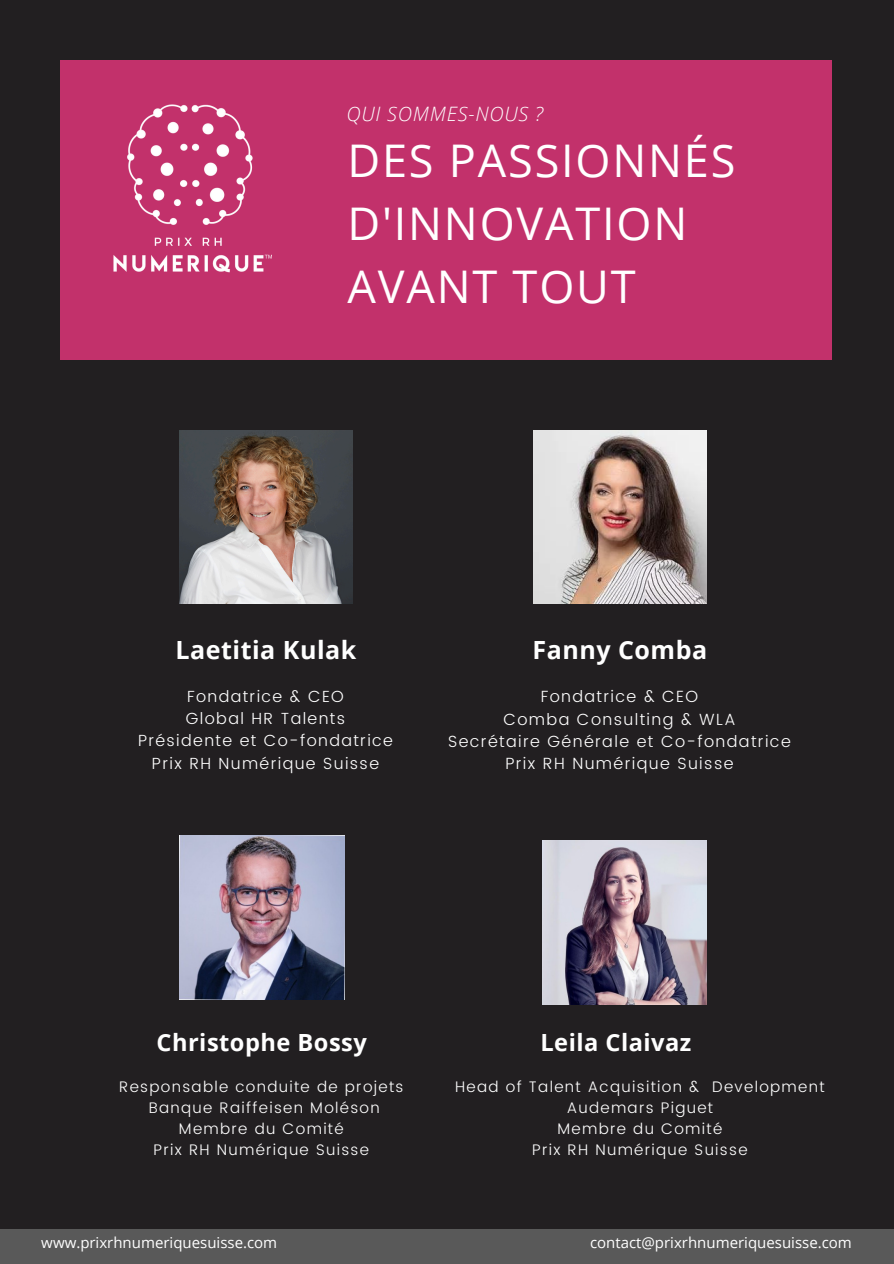
<style>
.page{position:relative;width:894px;height:1264px;background:#fff}
.page>*{position:absolute;margin:0;border:0;box-sizing:border-box;transform-origin:0 0}
.t1{font:45px/63px "Open Sans";letter-spacing:.04em;color:#fff}
.t2{font:700 25.05px "Open Sans";letter-spacing:.02em;color:#fff}
.t3{font:700 23.7px "Open Sans";letter-spacing:.02em;color:#fff}
.t4{font:italic 300 19.8px "Open Sans";letter-spacing:.04em;color:#fff}
.t5{font:300 16.2px "Poppins";letter-spacing:.085em;color:#fff}
.t6{font:300 16.05px "Poppins";letter-spacing:.085em;color:#fff}
.t7{font:300 15.3px "Poppins";letter-spacing:.085em;color:#fff}
.t8{font:15px "Open Sans";color:#fff}
</style>
<div class="page">
<div style="left:0;top:0;width:893px;height:1263px;background:#221f21"></div>
<div style="left:61px;top:61px;width:770px;height:299px;background:#c2316b"></div>
<img style="left:113px;top:104px;width:159px;height:169px">
<div style="left:0;top:1229px;width:893px;height:34px;background:#595959"></div>
<img style="left:179px;top:430px;width:173px;height:173px">
<img style="left:533px;top:430px;width:173px;height:173px">
<img style="left:542px;top:840px;width:164px;height:164px">
<img style="left:180px;top:835px;width:164px;height:164px">
<p class="t4" style="left:346px;top:99px;width:198px">QUI SOMMES-NOUS ?</p>
<p class="t1" style="left:347px;top:128px;width:389px">DES PASSIONNÉS<br>D'INNOVATION<br>AVANT TOUT</p>
<h1 class="t2" style="left:175px;top:632px;width:182px">Laetitia Kulak</h1>
<p class="t6" style="left:187px;top:686px;width:158px">Fondatrice &amp; CEO</p>
<p class="t6" style="left:186px;top:709px;width:160px">Global HR Talents</p>
<h2 class="t6" style="left:138px;top:731px;width:256px">Présidente et Co-fondatrice</h2>
<p class="t6" style="left:152px;top:753px;width:228px">Prix RH Numérique Suisse</p>
<p class="t2" style="left:532px;top:632px;width:176px">Fanny Comba</p>
<p class="t5" style="left:540px;top:687px;width:159px">Fondatrice &amp; CEO</p>
<p class="t5" style="left:503px;top:709px;width:233px">Comba Consulting &amp; WLA</p>
<h2 class="t5" style="left:448px;top:732px;width:344px">Secrétaire Générale et Co-fondatrice</h2>
<p class="t5" style="left:505px;top:754px;width:230px">Prix RH Numérique Suisse</p>
<p class="t3" style="left:156px;top:1025px;width:212px">Christophe Bossy</p>
<p class="t7" style="left:119px;top:1077px;width:286px">Responsable conduite de projets</p>
<p class="t7" style="left:149px;top:1098px;width:232px">Banque Raiffeisen Moléson</p>
<p class="t7" style="left:179px;top:1119px;width:166px">Membre du Comité</p>
<p class="t7" style="left:154px;top:1140px;width:217px">Prix RH Numérique Suisse</p>
<p class="t3" style="left:540px;top:1025px;width:152px">Leila Claivaz</p>
<p class="t7" style="left:455px;top:1077px;width:371px">Head of Talent Acquisition &amp; Development</p>
<p class="t7" style="left:566px;top:1098px;width:148px">Audemars Piguet</p>
<p class="t7" style="left:557px;top:1119px;width:166px">Membre du Comité</p>
<h2 class="t7" style="left:532px;top:1140px;width:217px">Prix RH Numérique Suisse</h2>
<p class="t8" style="left:41px;top:1232px;width:237px">www.prixrhnumeriquesuisse.com</p>
<h3 class="t8" style="left:590px;top:1232px;width:263px">contact@prixrhnumeriquesuisse.com</h3>
</div>
